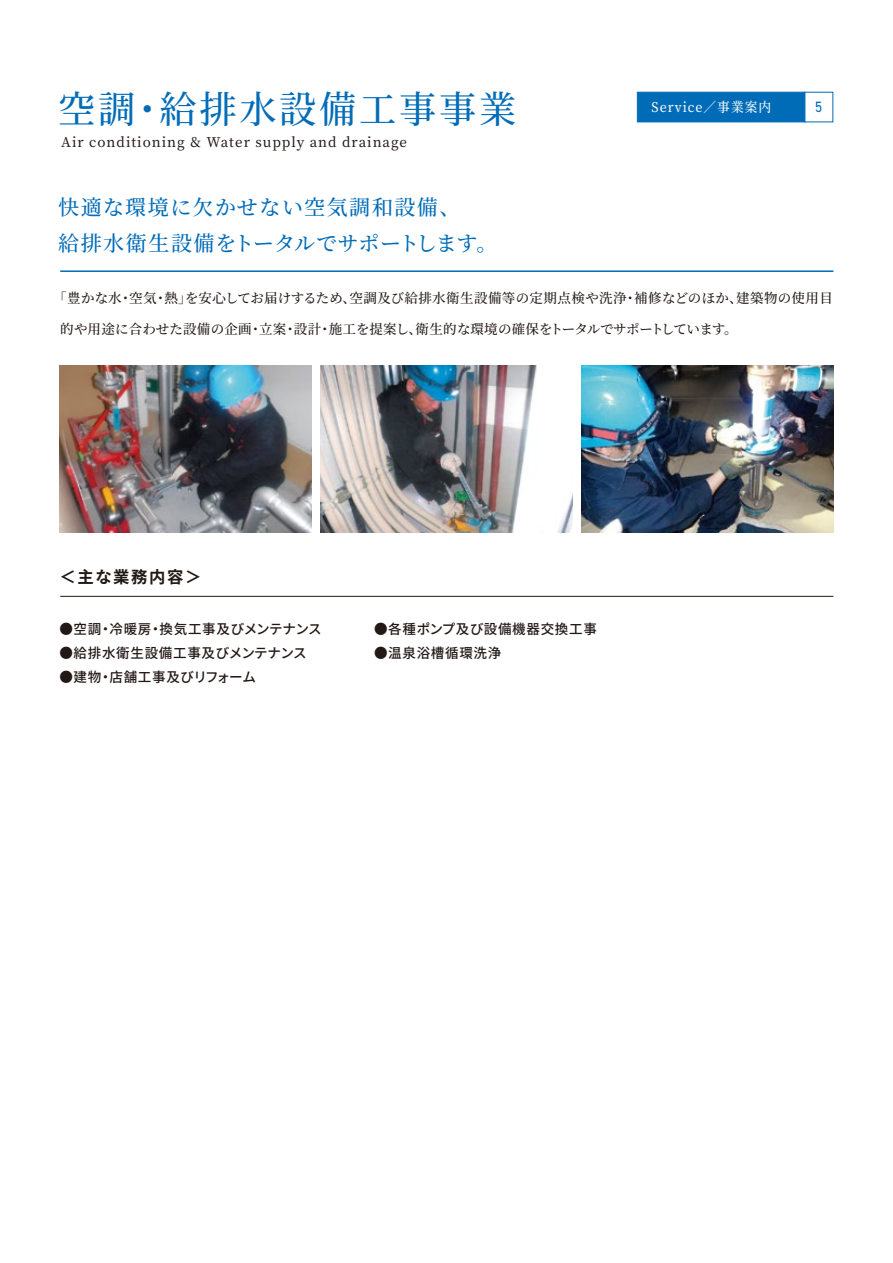
<style>
.page{position:relative;width:893px;height:1263px;background:#fff}
.page>*{position:absolute;margin:0;border:0;box-sizing:border-box;transform-origin:0 0}
.t1{font:500 37.5px "Noto Serif JP";letter-spacing:.075em;color:#006cb8}
.t2{font:500 21px/36.8px "Noto Serif JP";letter-spacing:.07em;color:#006cb8}
.t3{font:700 16.5px "Noto Sans CJ Kjp";letter-spacing:.1em;color:#221815}
.t4{font:15px "DIN2014";color:#006cb8;scale:.94 1}
.t5{font:500 13.65px "Noto Sans CJ Kjp";letter-spacing:.05em;color:#221815}
.t6{font:500 13.5px "Noto Serif JP";letter-spacing:.025em;color:#221815}
.t7{font:500 13.5px "Noto Serif JP";letter-spacing:.005em;color:#221815}
.t8{font:500 13.5px "Noto Serif JP";letter-spacing:.075em;color:#221815}
.t9{font:500 13.5px "Noto Serif JP";letter-spacing:.075em;color:#fff;scale:.94 1}
</style>
<div class="page">
<hr style="left:60px;top:270px;width:773px;height:2px;background:#006cb8">
<hr style="left:60px;top:596px;width:773px;height:1px;background:#221815">
<img style="left:60px;top:365px;width:251px;height:167px">
<img style="left:321px;top:365px;width:251px;height:167px">
<img style="left:582px;top:365px;width:251px;height:167px">
<div style="left:637px;top:92px;width:168px;height:30px;background:#006cb8;border:1px solid #006cb8"></div>
<div style="left:804px;top:92px;width:29px;height:30px;border:1px solid #006cb8"></div>
<h1 class="t1" style="left:58px;top:88px;width:460px">空調・給排水設備工事事業</h1>
<p class="t8" style="left:61px;top:135px;width:347px">Air conditioning &amp; Water supply and drainage</p>
<p class="t9" style="left:652px;top:100px;width:129px">Service／事業案内</p>
<p class="t4" style="left:815px;top:98px;width:9px">5</p>
<h2 class="t2" style="left:58px;top:189px;width:441px">快適な環境に欠かせない空気調和設備、<br>給排水衛生設備をトータルでサポートします。</h2>
<p class="t6" style="left:53px;top:290px;width:781px">「豊かな水・空気・熱」を安心してお届けするため、空調及び給排水衛生設備等の定期点検や洗浄・補修などのほか、建築物の使用目</p>
<p class="t7" style="left:60px;top:322px;width:679px">的や用途に合わせた設備の企画・立案・設計・施工を提案し、衛生的な環境の確保をトータルでサポートしています。</p>
<p class="t3" style="left:59px;top:568px;width:143px">＜主な業務内容＞</p>
<p class="t5" style="left:59px;top:621px;width:264px">●空調・冷暖房・換気工事及びメンテナンス</p>
<p class="t5" style="left:59px;top:645px;width:249px">●給排水衛生設備工事及びメンテナンス</p>
<p class="t5" style="left:59px;top:669px;width:198px">●建物・店舗工事及びリフォーム</p>
<p class="t5" style="left:374px;top:621px;width:224px">●各種ポンプ及び設備機器交換工事</p>
<p class="t5" style="left:374px;top:645px;width:129px">●温泉浴槽循環洗浄</p>
</div>
